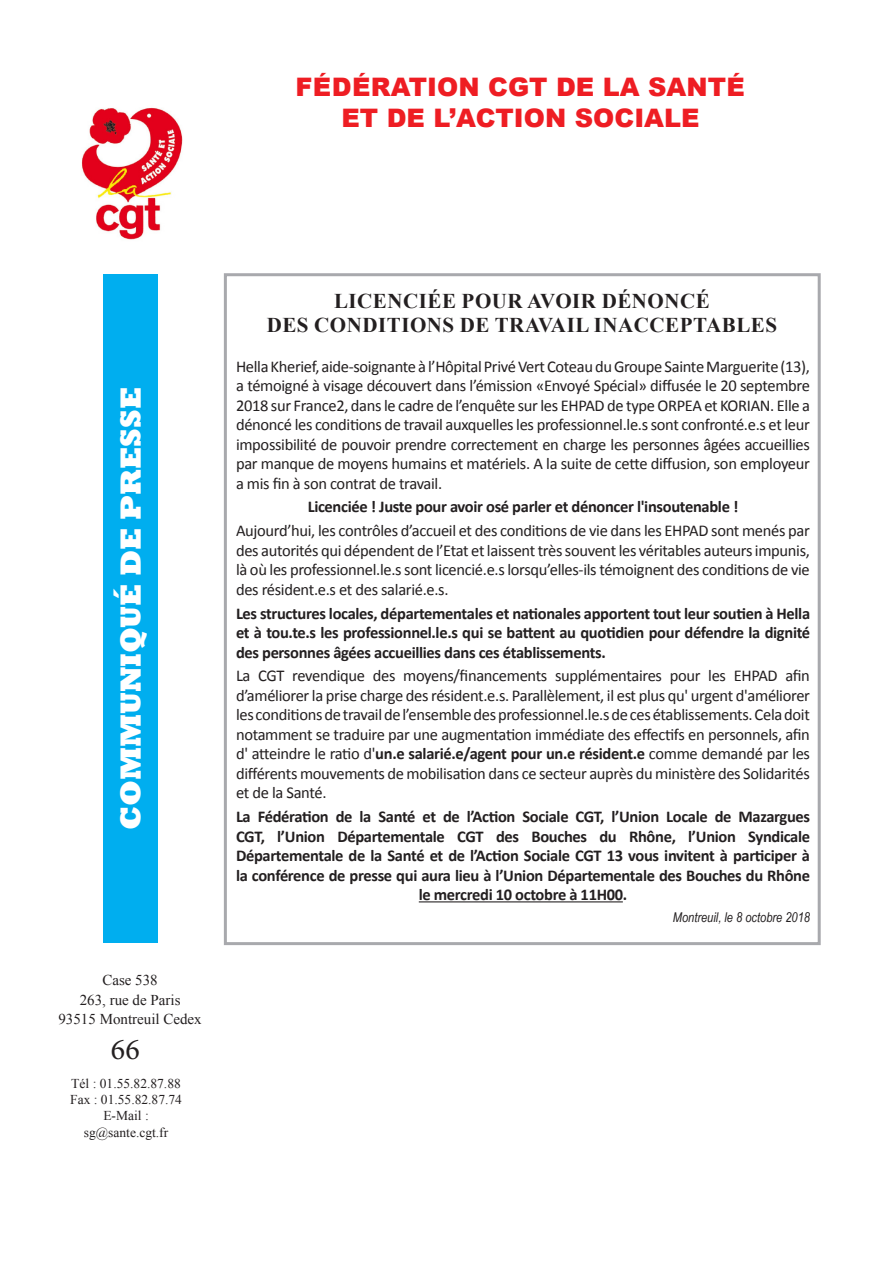
<style>
.page{position:relative;width:893px;height:1263px;background:#fff}
.page>*{position:absolute;margin:0;border:0;box-sizing:border-box;transform-origin:0 0}
.t1{font:800 30px "Rockwell";color:#fff}
.t2{font:30px "Minion Pro";color:#231f20}
.t3{font:900 25.5px "Arial";color:#ee1d23}
.titre{font:700 21px/24px "Times New Roman";letter-spacing:.025em;color:#231f20;text-align:center}
.txt_courant{font:16.5px/19.5px "Calibri";letter-spacing:-.02em;color:#231f20;text-align:justify}
.txt_courant-2{font:700 16.5px/19.5px "Calibri";letter-spacing:-.02em;color:#231f20;text-align:justify}
.t4{font:15px "Times New Roman";color:#231f20}
.t5{font:13.5px "Times New Roman";color:#231f20}
.txt_courant-3{font:italic 13.5px "Arial Narrow";color:#231f20}
.s1{font-weight:700}
</style>
<div class="page">
<img style="left:81px;top:107px;width:102px;height:133px">
<div style="left:103px;top:274px;width:55px;height:669px;background:#00aeef"></div>
<div style="left:224px;top:273px;width:597px;height:672px;border:3px solid #a8a9ad"></div>
<hr style="left:419px;top:901px;width:204px;height:1px;background:#231f20">
<p class="t3" style="left:295px;top:68px;width:451px">FÉDÉRATION CGT DE LA SANTÉ</p>
<p class="t3" style="left:341px;top:99px;width:360px">ET DE L’ACTION SOCIALE</p>
<p class="t1" style="left:113px;top:830px;width:445px;rotate:-90deg">COMMUNIQUÉ DE PRESSE</p>
<p class="t4" style="left:102px;top:970px;width:57px">Case 538</p>
<p class="t4" style="left:80px;top:989px;width:102px">263, rue de Paris</p>
<p class="t4" style="left:58px;top:1009px;width:145px">93515 Montreuil Cedex</p>
<p class="t2" style="left:111px;top:1030px;width:31px">66</p>
<p class="t5" style="left:71px;top:1074px;width:111px">Tél : 01.55.82.87.88</p>
<p class="t5" style="left:70px;top:1090px;width:113px">Fax : 01.55.82.87.74</p>
<p class="t5" style="left:103px;top:1106px;width:47px">E-Mail :</p>
<p class="t5" style="left:84px;top:1123px;width:86px">sg@sante.cgt.fr</p>
<p class="titre" style="left:267px;top:288px;width:512px">LICENCIÉE POUR AVOIR DÉNONCÉ<br>DES CONDITIONS DE TRAVAIL INACCEPTABLES</p>
<p class="txt_courant" style="left:236px;top:356px;width:576px">Hella Kherief, aide-soignante à l’Hôpital Privé Vert Coteau du Groupe Sainte Marguerite (13), a témoigné à visage découvert dans l’émission «Envoyé Spécial» diffusée le 20 septembre 2018 sur France2, dans le cadre de l’enquête sur les EHPAD de type ORPEA et KORIAN. Elle a dénoncé les conditions de travail auxquelles les professionnel.le.s sont confronté.e.s et leur impossibilité de pouvoir prendre correctement en charge les personnes âgées accueillies par manque de moyens humains et matériels. A la suite de cette diffusion, son employeur a mis fin à son contrat de travail.</p>
<p class="txt_courant-2" style="left:308px;top:497px;width:432px">Licenciée ! Juste pour avoir osé parler et dénoncer l'insoutenable !</p>
<p class="txt_courant" style="left:236px;top:520px;width:575px">Aujourd’hui, les contrôles d’accueil et des conditions de vie dans les EHPAD sont menés par des autorités qui dépendent de l’Etat et laissent très souvent les véritables auteurs impunis, là où les professionnel.le.s sont licencié.e.s lorsqu’elles-ils témoignent des conditions de vie des résident.e.s et des salarié.e.s.</p>
<p class="txt_courant-2" style="left:236px;top:603px;width:576px">Les structures locales, départementales et nationales apportent tout leur soutien à Hella et à tou.te.s les professionnel.le.s qui se battent au quotidien pour défendre la dignité des personnes âgées accueillies dans ces établissements.</p>
<p class="txt_courant" style="left:236px;top:665px;width:576px">La CGT revendique des moyens/financements supplémentaires pour les EHPAD afin d’améliorer la prise charge des résident.e.s. Parallèlement, il est plus qu' urgent d'améliorer les conditions de travail de l’ensemble des professionnel.le.s de ces établissements. Cela doit notamment se traduire par une augmentation immédiate des effectifs en personnels, afin d' atteindre le ratio d'<span class="s1">un.e salarié.e/agent pour un.e résident.e</span> comme demandé par les différents mouvements de mobilisation dans ce secteur auprès du ministère des Solidarités et de la Santé.</p>
<p class="txt_courant-2" style="left:236px;top:806px;width:576px;text-align:center">La Fédération de la Santé et de l’Action Sociale CGT, l’Union Locale de Mazargues CGT, l’Union Départementale CGT des Bouches du Rhône, l’Union Syndicale Départementale de la Santé et de l’Action Sociale CGT 13 vous invitent à participer à la conférence de presse qui aura lieu à l’Union Départementale des Bouches du Rhône le mercredi 10 octobre à 11H00.</p>
<p class="txt_courant-3" style="left:673px;top:908px;width:139px">Montreuil, le 8 octobre 2018</p>
</div>
